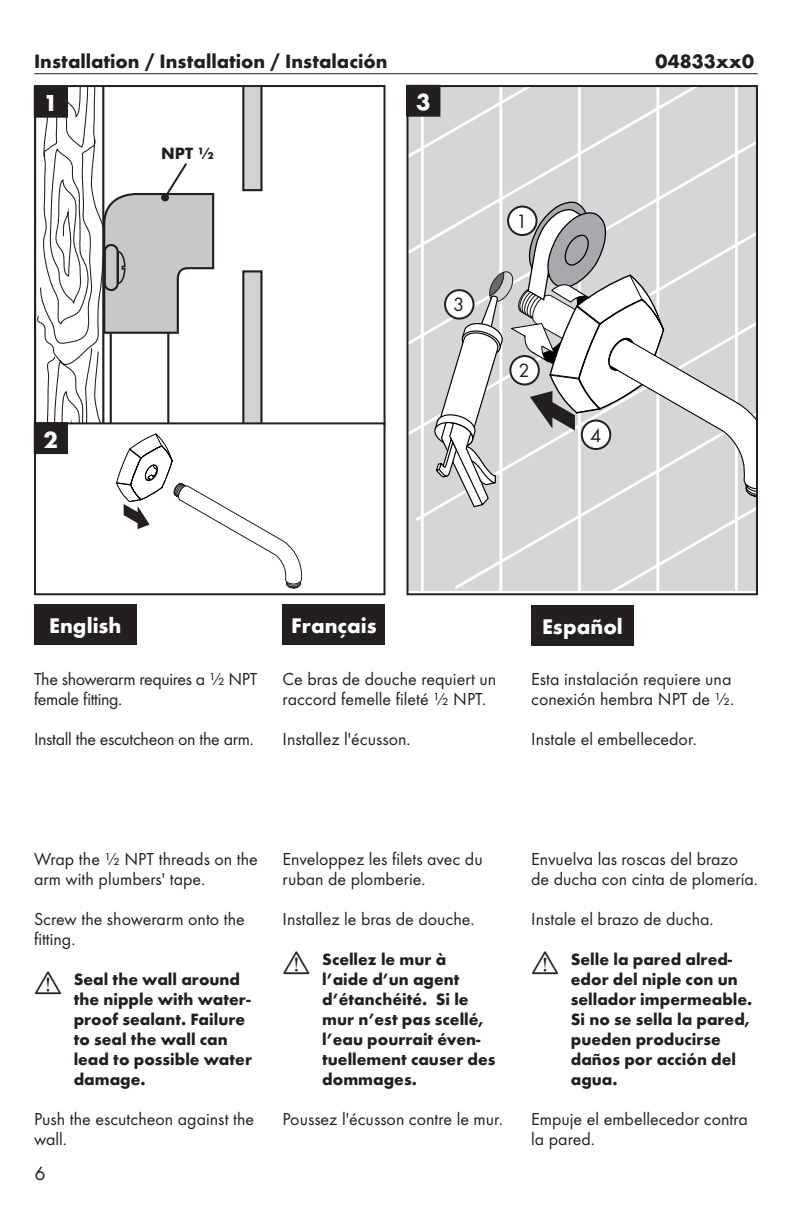
<style>
.page{position:relative;width:792px;height:1224px;background:#fff}
.page>*{position:absolute;margin:0;border:0;box-sizing:border-box;transform-origin:0 0}
.t1{font:700 24px "Futura TOT";color:#fff}
.t2{font:700 22px "Futura TOT";color:#fff}
.t3{font:700 20px "Futura TOT";color:#231f20}
.t4{font:20px "Futura TOT Boo";color:#231f20}
.t5{font:18px/20px "Futura TOT Boo";color:#231f20}
.t6{font:18px/20px "Futura TOT Boo";letter-spacing:-.02em;color:#231f20}
.t7{font:700 17px/20px "Futura TOT";color:#231f20}
</style>
<div class="page">
<hr style="left:34px;top:73px;width:724px;height:1px;background:#231f20">
<div style="left:34px;top:604px;width:103px;height:41px;background:#231f20"></div>
<div style="left:283px;top:604px;width:102px;height:41px;background:#231f20"></div>
<div style="left:531px;top:605px;width:103px;height:41px;background:#231f20"></div>
<svg style="left:242px;top:88px;width:21px;height:103px;background:#acacae"></svg>
<svg style="left:242px;top:270px;width:21px;height:152px;background:#adadaf"></svg>
<svg style="left:116px;top:434px;width:186px;height:154px"></svg>
<div style="left:34px;top:422px;width:352px;height:173px;border:2px solid #231f20"></div>
<div style="left:34px;top:86px;width:34px;height:31px;border:1px solid #231f20"></div>
<div style="left:34px;top:423px;width:33px;height:31px;background:#231f20"></div>
<div style="left:34px;top:422px;width:34px;height:32px;border:1px solid #231f20"></div>
<svg style="left:35px;top:86px;width:180px;height:338px"></svg>
<svg style="left:409px;top:88px;width:346px;height:502px;background:#d8d9da"></svg>
<svg style="left:432px;top:200px;width:323px;height:308px"></svg>
<div style="left:406px;top:85px;width:352px;height:510px;border:2px solid #231f20"></div>
<div style="left:508px;top:207px;width:29px;height:28px;background:#fff;border-radius:50%"></div>
<div style="left:507px;top:206px;width:31px;height:30px;border:2px solid #231f20;border-radius:50%"></div>
<div style="left:510px;top:356px;width:29px;height:29px;background:#fff;border-radius:50%"></div>
<div style="left:509px;top:355px;width:31px;height:31px;border:2px solid #231f20;border-radius:50%"></div>
<div style="left:445px;top:290px;width:29px;height:29px;background:#fff;border-radius:50%"></div>
<div style="left:444px;top:289px;width:31px;height:31px;border:2px solid #231f20;border-radius:50%"></div>
<div style="left:582px;top:421px;width:28px;height:28px;background:#fff;border-radius:50%"></div>
<div style="left:581px;top:420px;width:30px;height:30px;border:2px solid #231f20;border-radius:50%"></div>
<div style="left:407px;top:85px;width:33px;height:31px;background:#231f20"></div>
<div style="left:406px;top:85px;width:34px;height:31px;border:1px solid #231f20"></div>
<p class="t3" style="left:34px;top:49px;width:355px">Installation / Installation / Instalación</p>
<p class="t3" style="left:655px;top:49px;width:100px">04833xx0</p>
<h1 class="t1" style="left:44px;top:88px;width:16px">1</h1>
<p class="t7" style="left:161px;top:144px;width:54px">NPT ½</p>
<h1 class="t1" style="left:44px;top:425px;width:16px">2</h1>
<h1 class="t1" style="left:416px;top:87px;width:16px">3</h1>
<p class="t4" style="left:453px;top:293px;width:13px">3</p>
<p class="t4" style="left:516px;top:209px;width:13px">1</p>
<p class="t4" style="left:519px;top:359px;width:13px">2</p>
<p class="t4" style="left:590px;top:423px;width:13px">4</p>
<p class="t2" style="left:49px;top:612px;width:74px">English</p>
<p class="t2" style="left:291px;top:612px;width:87px">Français</p>
<p class="t2" style="left:542px;top:613px;width:82px">Español</p>
<p class="t6" style="left:34px;top:669px;width:225px">The showerarm requires a ½ NPT female fitting.</p>
<p class="t6" style="left:34px;top:729px;width:221px">Install the escutcheon on the arm.</p>
<p class="t5" style="left:283px;top:669px;width:215px">Ce bras de douche requiert un raccord femelle fileté ½ NPT.</p>
<p class="t5" style="left:283px;top:729px;width:129px">Installez l'écusson.</p>
<p class="t5" style="left:531px;top:669px;width:205px">Esta instalación requiere una conexiÓn hembra NPT de ½.</p>
<p class="t5" style="left:531px;top:729px;width:167px">Instale el embellecedor.</p>
<p class="t5" style="left:34px;top:849px;width:225px">Wrap the ½ NPT threads on the arm with plumbers' tape.</p>
<p class="t5" style="left:34px;top:909px;width:212px">Screw the showerarm onto the fitting.</p>
<p class="t7" style="left:74px;top:969px;width:180px">Seal the wall around the nipple with water&shy;proof sealant. Failure to seal the wall can lead to possible water damage.</p>
<p class="t5" style="left:34px;top:1109px;width:222px">Push the escutcheon against the wall.</p>
<p class="t4" style="left:34px;top:1162px;width:13px">6</p>
<p class="t5" style="left:283px;top:849px;width:202px">Enveloppez les filets avec du ruban de plomberie.</p>
<p class="t5" style="left:283px;top:909px;width:194px">Installez le bras de douche.</p>
<p class="t7" style="left:322px;top:949px;width:175px">Scellez le mur à l’aide d’un agent d’étanchéité. Si le mur n’est pas scellé, l’eau pourrait éven&shy;tuellement causer des dommages.</p>
<p class="t5" style="left:283px;top:1109px;width:222px">Poussez l'écusson contre le mur.</p>
<p class="t5" style="left:531px;top:849px;width:228px">Envuelva las roscas del brazo de ducha con cinta de plomería.</p>
<p class="t5" style="left:531px;top:909px;width:184px">Instale el brazo de ducha.</p>
<p class="t7" style="left:571px;top:949px;width:183px">Selle la pared alred&shy;edor del niple con un sellador impermeable.<br>Si no se sella la pared, pueden producirse daños por acción del agua.</p>
<p class="t5" style="left:531px;top:1109px;width:218px">Empuje el embellecedor contra la pared.</p>
</div>
